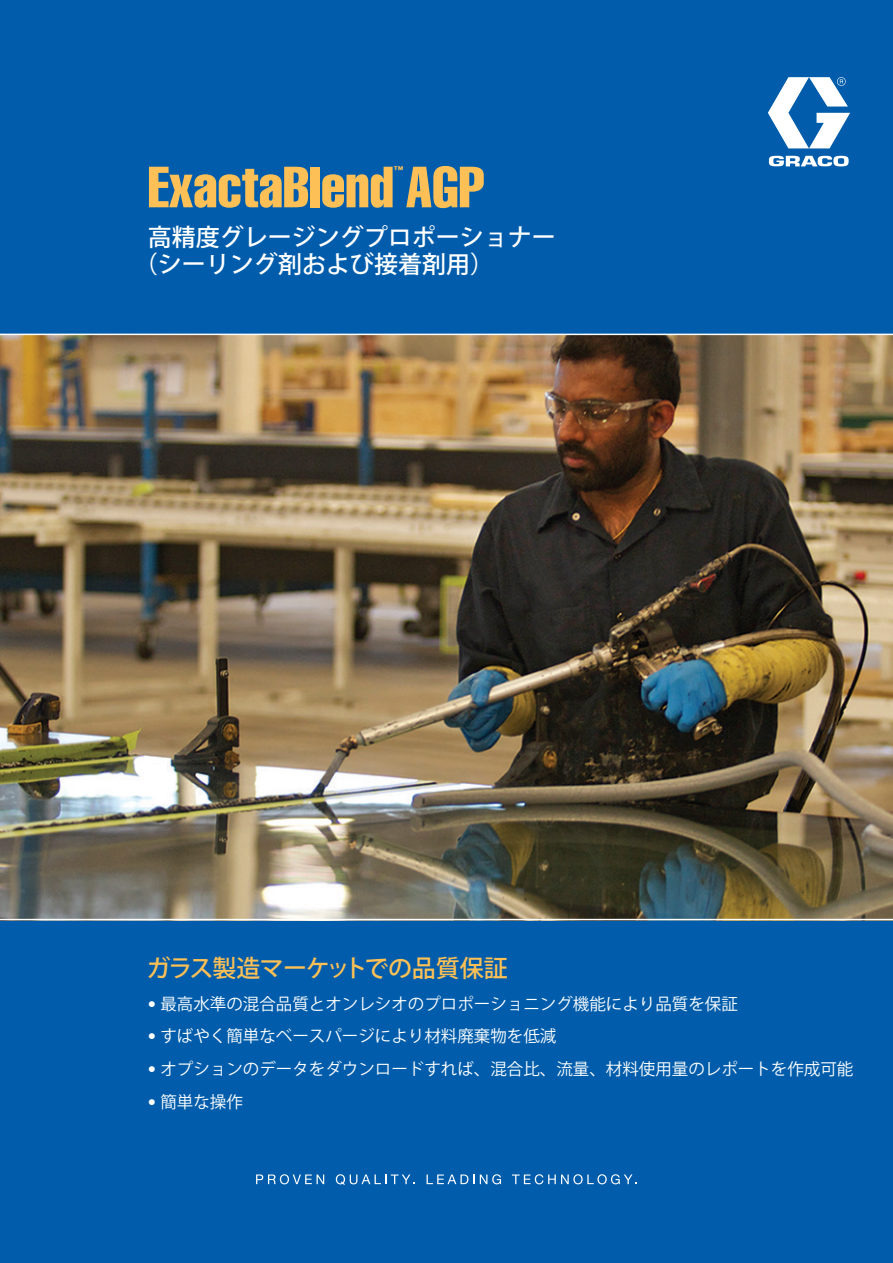
<style>
.page{position:relative;width:893px;height:1263px;background:#015dab}
.page>*{position:absolute;margin:0;border:0;box-sizing:border-box;transform-origin:0 0}
.t1{font:57px "Helvetica LT Std Comp";color:#fdc056}
.t2{font:500 24px/27px "Koz Go Pro";color:#fff}
.t3{font:500 24px "Koz Go Pro";letter-spacing:-.03em;color:#fdc056}
.t4{font:16.5px "Koz Go Pro";color:#fff}
.t5{font:9.6px "Helvetica LT Std Comp";color:#fdc056}
.s1{font-family:"Helvetica Neue LT Std";font-weight:300;font-stretch:condensed}
</style>
<div class="page">
<img style="left:0;top:335px;width:893px;height:584px">
<svg style="left:768px;top:77px;width:82px;height:89px"></svg>
<svg style="left:256px;top:1174px;width:68px;height:10px"></svg>
<svg style="left:336px;top:1174px;width:78px;height:11px"></svg>
<svg style="left:427px;top:1174px;width:47px;height:10px"></svg>
<svg style="left:480px;top:1174px;width:21px;height:10px"></svg>
<svg style="left:512px;top:1174px;width:124px;height:10px"></svg>
<hr style="left:0;top:919px;width:893px;height:1px;background:#fff">
<hr style="left:0;top:334px;width:893px;height:1px;background:#fff">
<h1 class="t1" style="left:148px;top:151px;width:339px">ExactaBlend AGP</h1>
<p class="t5" style="left:394px;top:164px;width:11px">™</p>
<h2 class="t2" style="left:134px;top:225px;width:423px;text-indent:14px">高精度グレージングプロポーショナー（シーリング剤および接着剤用）</h2>
<h2 class="t3" style="left:147px;top:953px;width:363px">ガラス製造マーケットでの品質保証</h2>
<p class="t4" style="left:148px;top:993px;width:592px"><span class="s1">•</span> 最高水準の混合品質とオンレシオのプロポーショニング機能により品質を保証</p>
<p class="t4" style="left:148px;top:1025px;width:410px"><span class="s1">•</span> すばやく簡単なベースパージにより材料廃棄物を低減</p>
<p class="t4" style="left:148px;top:1058px;width:707px"><span class="s1">•</span> オプションのデータをダウンロードすれば、混合比、流量、材料使用量のレポートを作成可能</p>
<p class="t4" style="left:148px;top:1091px;width:97px"><span class="s1">•</span> 簡単な操作</p>
</div>
